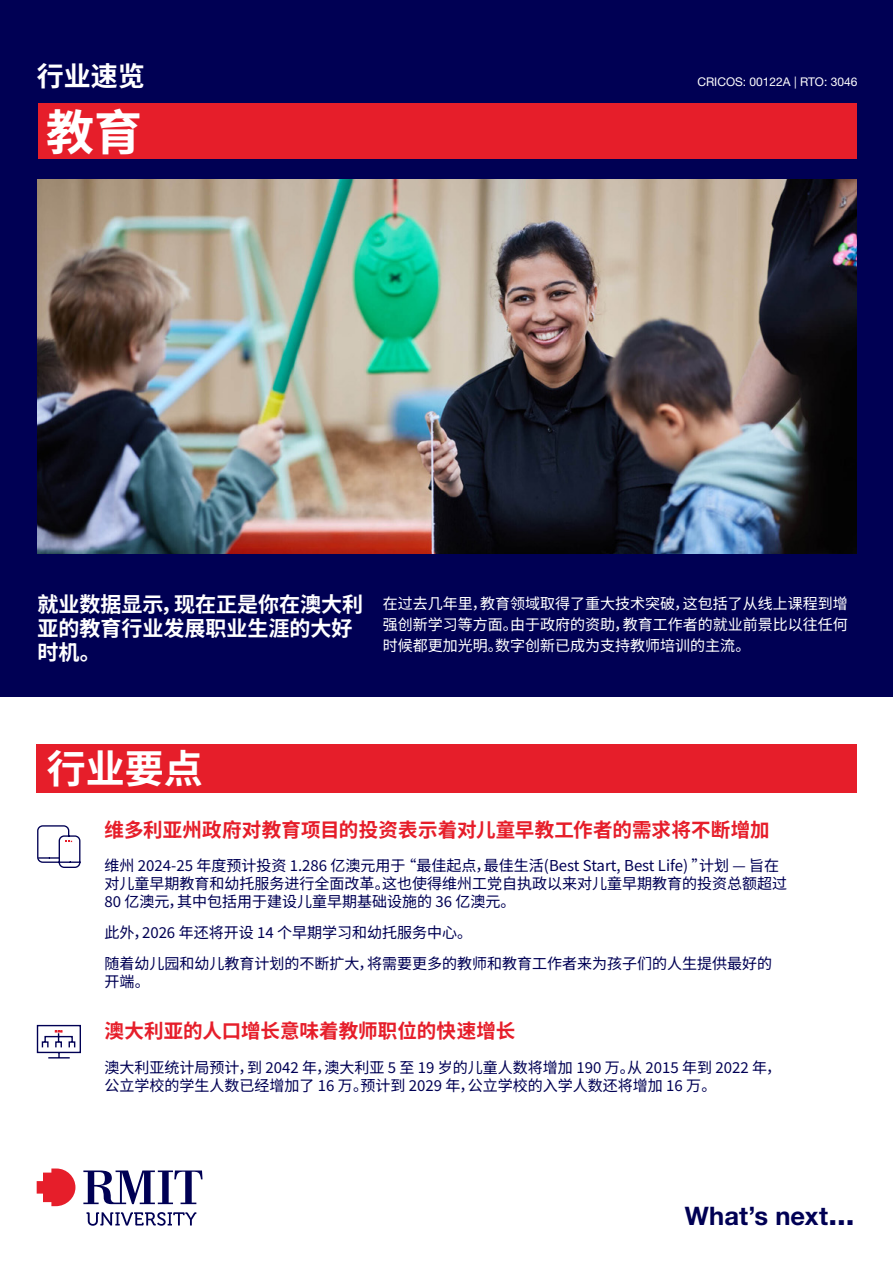
<style>
.page{position:relative;width:893px;height:1263px;background:#fff}
.page>*{position:absolute;margin:0;border:0;box-sizing:border-box;transform-origin:0 0}
.Title-Navy_26{font:100 48px "Noto Sans SC";color:#fff}
.Title-Navy_26-2{font:100 39px "Noto Sans SC";color:#fff}
.Title-Navy_26-3{font:100 27px "Noto Sans SC";color:#fff}
.WCR_Subheader_17-White{font:700 25.5px "Helvetica Neue LT Pro";letter-spacing:.005em;color:#000054}
.t1{font:100 21px/24px "Noto Sans SC";color:#fff}
.WCR_Subheader_17-White-2{font:100 19.5px "Noto Sans SC";letter-spacing:.005em;color:#e61e2a}
.WCR_Subheader_17-White-3{font:100 15px/18px "Noto Sans SC";color:#000054}
.WCR_Bodycopy_10{font:100 15px/21px "Noto Sans SC";color:#fff;text-align:justify}
.t2{font:12px "Helvetica Neue LT Pro";color:#fff}
.s1{font-size:31.5px}
</style>
<div class="page">
<div style="left:36px;top:744px;width:821px;height:48px;background:#e61e2a"></div>
<svg style="left:37px;top:1168px;width:38px;height:38px"></svg>
<svg style="left:83px;top:1170px;width:120px;height:34px"></svg>
<svg style="left:87px;top:1212px;width:109px;height:14px"></svg>
<svg style="left:37px;top:825px;width:44px;height:43px"></svg>
<svg style="left:36px;top:1024px;width:45px;height:35px"></svg>
<div style="left:0;top:0;width:893px;height:696px;background:#000054"></div>
<div style="left:38px;top:103px;width:819px;height:55px;background:#e61e2a"></div>
<img style="left:38px;top:179px;width:818px;height:375px">
<p class="Title-Navy_26-3" style="left:37px;top:61px;width:109px">行业速览</p>
<p class="Title-Navy_26" style="left:46px;top:105px;width:97px">教育</p>
<p class="t2" style="left:697px;top:75px;width:162px">CRICOS: 00122A | RTO: 3046</p>
<p class="t1" style="left:38px;top:592px;width:327px">就业数据显示，现在正是你在澳大利亚的教育行业发展职业生涯的大好时机。</p>
<p class="WCR_Bodycopy_10" style="left:383px;top:594px;width:466px">在过去几年里，教育领域取得了重大技术突破，这包括了从线上课程到增强创新学习等方面。由于政府的资助，教育工作者的就业前景比以往任何时候都更加光明。数字创新已成为支持教师培训的主流。</p>
<p class="Title-Navy_26-2" style="left:47px;top:746px;width:158px">行业要点</p>
<p class="WCR_Subheader_17-White-2" style="left:105px;top:819px;width:666px">维多利亚州政府对教育项目的投资表示着对儿童早教工作者的需求将不断增加</p>
<p class="WCR_Subheader_17-White-3" style="left:105px;top:857px;width:684px">维州 2024-25 年度预计投资 1.286 亿澳元用于 “最佳起点，最佳生活(Best Start, Best Life) ”计划 — 旨在对儿童早期教育和幼托服务进行全面改革。这也使得维州工党自执政以来对儿童早期教育的投资总额超过<br>80 亿澳元，其中包括用于建设儿童早期基础设施的 36 亿澳元。</p>
<p class="WCR_Subheader_17-White-3" style="left:105px;top:923px;width:369px">此外，2026 年还将开设 14 个早期学习和幼托服务中心。</p>
<p class="WCR_Subheader_17-White-3" style="left:105px;top:954px;width:669px">随着幼儿园和幼儿教育计划的不断扩大，将需要更多的教师和教育工作者来为孩子们的人生提供最好的开端。</p>
<p class="WCR_Subheader_17-White-2" style="left:105px;top:1020px;width:412px">澳大利亚的人口增长意味着教师职位的快速增长</p>
<p class="WCR_Subheader_17-White-3" style="left:105px;top:1058px;width:678px">澳大利亚统计局预计，到 2042 年，澳大利亚 5 至 19 岁的儿童人数将增加 190 万。从 2015 年到 2022 年，公立学校的学生人数已经增加了 16 万。预计到 2029 年，公立学校的入学人数还将增加 16 万。</p>
<p class="WCR_Subheader_17-White" style="left:685px;top:1200px;width:171px">What’s next<span class="s1">...</span></p>
</div>
